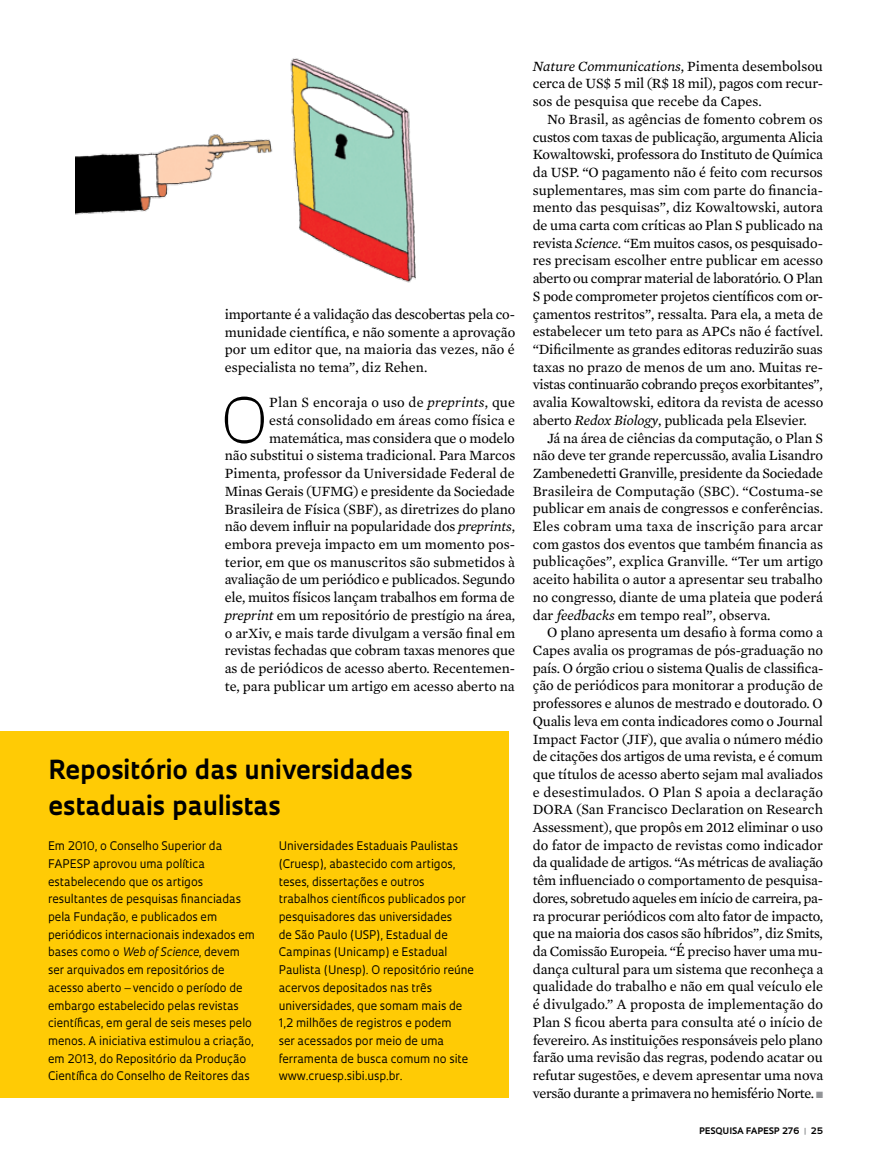
<style>
.page{position:relative;width:885px;height:1169px;background:#fff}
.page>*{position:absolute;margin:0;border:0;box-sizing:border-box;transform-origin:0 0}
.t1{font:300 60.45px "Oculum";color:#000}
.t2{font:700 25.5px/35.4px "Oculum";color:#000}
.t3{font:14.4px/17.7px "Mercury Text G2";letter-spacing:-.005em;color:#000;text-align:justify}
.t4{font:11.55px/17.7px "Oculum";letter-spacing:-.005em;color:#000}
.t5{font:700 8.7px "Oculum";letter-spacing:.01em;color:#000}
.s1{font-style:italic}
.s2{color:#939598}
</style>
<div class="page">
<div style="left:0;top:731px;width:509px;height:367px;background:#ffcb05"></div>
<img style="left:75px;top:58px;width:341px;height:225px">
<p class="t3" style="left:225px;top:304px;width:292px">importante é a validação das descobertas pela co&shy;munidade científica, e não somente a aprovação por um editor que, na maioria das vezes, não é especialista no tema”, diz Rehen.</p>
<h1 class="t1" style="left:221px;top:379px;width:41px">O</h1>
<p class="t3" style="left:225px;top:393px;width:292px;text-align:right">Plan S encoraja o uso de <span class="s1">preprints</span>, que<br>está consolidado em áreas como física e matemática, mas considera que o modelo<br>não substitui o sistema tradicional. Para Marcos Pimenta, professor da Universidade Federal de Minas Gerais (UFMG) e presidente da Sociedade Brasileira de Física (SBF), as diretrizes do plano não devem influir na popularidade dos <span class="s1">preprints</span>, embora preveja impacto em um momento pos&shy;terior, em que os manuscritos são submetidos à avaliação de um periódico e publicados. Segundo ele, muitos físicos lançam trabalhos em forma de <span class="s1">preprint</span> em um repositório de prestígio na área, o arXiv, e mais tarde divulgam a versão final em revistas fechadas que cobram taxas menores que as de periódicos de acesso aberto. Recentemen&shy;te, para publicar um artigo em acesso aberto na</p>
<h2 class="t2" style="left:48px;top:751px;width:366px">Repositório das universidades estaduais paulistas</h2>
<p class="t4" style="left:48px;top:836px;width:176px">Em 2010, o Conselho Superior da<br>FAP</p>
<p class="t4" style="left:48px;top:854px;width:208px;text-indent:22px">ESP aprovou uma política estabelecendo que os artigos resultantes de pesquisas financiadas pela Fundação, e publicados em periódicos internacionais indexados em bases como o <span class="s1">Web of Science</span>, devem ser arquivados em repositórios de acesso aberto – vencido o período de embargo estabelecido pelas revistas científicas, em geral de seis meses pelo menos. A iniciativa estimulou a criação, em 2013, do Repositório da Produção Científica do Conselho de Reitores das</p>
<p class="t4" style="left:279px;top:836px;width:189px">U niversidades Estaduais Paulistas (Cruesp), abastecido com artigos, teses, dissertações e outros trabalhos científicos publicados por pesquisadores das universidades de São Paulo (USP</p>
<p class="t4" style="left:279px;top:925px;width:197px;text-indent:98px">), Estadual de<br>Campinas (U nicamp) e Estadual<br>Paulista (U nesp). O repositório reúne acervos depositados nas três universidades, que somam mais de<br>1,2 milhões de registros e podem<br>ser acessados por meio de uma ferramenta de busca comum no site www.cruesp.sibi.usp.br.</p>
<p class="t3" style="left:533px;top:56px;width:292px"><span class="s1">Nature Communications</span>, Pimenta desembolsou cerca de US$ 5 mil (R$ 18 mil), pagos com recur&shy;sos de pesquisa que recebe da Capes.</p>
<p class="t3" style="left:533px;top:109px;width:292px;text-indent:14px">No Brasil, as agências de fomento cobrem os custos com taxas de publicação, argumenta Alicia Kowaltowski, professora do Instituto de Química da USP. “O pagamento não é feito com recursos suplementares, mas sim com parte do financia&shy;mento das pesquisas”, diz Kowaltowski, autora de uma carta com críticas ao Plan S publicado na revista <span class="s1">Science</span>. “Em muitos casos, os pesquisado&shy;res precisam escolher entre publicar em acesso aberto ou comprar material de laboratório. O Plan S pode comprometer projetos científicos com or&shy;çamentos restritos”, ressalta. Para ela, a meta de estabelecer um teto para as APCs não é factível. “Dificilmente as grandes editoras reduzirão suas taxas no prazo de menos de um ano. Muitas re&shy;vistas continuarão cobrando preços exorbitantes”, avalia Kowaltowski, editora da revista de acesso aberto <span class="s1">Redox Biology</span>, publicada pela Elsevier.</p>
<p class="t3" style="left:533px;top:428px;width:292px;text-indent:14px">Já na área de ciências da computação, o Plan S não deve ter grande repercussão, avalia Lisandro Zambenedetti Granville, presidente da Sociedade Brasileira de Computação (SBC). “Costuma-se publicar em anais de congressos e conferências.<br>Eles cobram uma taxa de inscrição para arcar com gastos dos eventos que também financia as publicações”, explica Granville. “Ter um artigo aceito habilita o autor a apresentar seu trabalho no congresso, diante de uma plateia que poderá dar <span class="s1">feedbacks</span> em tempo real”, observa.</p>
<p class="t3" style="left:533px;top:623px;width:292px;text-indent:14px">O plano apresenta um desafio à forma como a Capes avalia os programas de pós-graduação no país. O órgão criou o sistema Qualis de classifica&shy;ção de periódicos para monitorar a produção de professores e alunos de mestrado e doutorado. O Qualis leva em conta indicadores como o Journal Impact Factor (JIF), que avalia o número médio de citações dos artigos de uma revista, e é comum que títulos de acesso aberto sejam mal avaliados e desestimulados. O Plan S apoia a declaração DORA (San Francisco Declaration on Research Assessment), que propôs em 2012 eliminar o uso do fator de impacto de revistas como indicador da qualidade de artigos. “As métricas de avaliação têm influenciado o comportamento de pesquisa&shy;dores, sobretudo aqueles em início de carreira, pa&shy;ra procurar periódicos com alto fator de impacto, que na maioria dos casos são híbridos”, diz Smits, da Comissão Europeia. “É preciso haver uma mu&shy;dança cultural para um sistema que reconheça a qualidade do trabalho e não em qual veículo ele é divulgado.” A proposta de implementação do Plan S ficou aberta para consulta até o início de fevereiro. As instituições responsáveis pelo plano farão uma revisão das regras, podendo acatar ou refutar sugestões, e devem apresentar uma nova versão durante a primavera no hemisfério Norte. <span class="s2">■</span></p>
<p class="t5" style="left:699px;top:1124px;width:7px">PES</p>
<p class="t5" style="left:716px;top:1124px;width:14px">QUISA</p>
<p class="t5" style="left:746px;top:1124px;width:12px">FAPESP</p>
<p class="t5" style="left:782px;top:1124px;width:42px">276 <span class="s2">|</span> 25</p>
</div>
